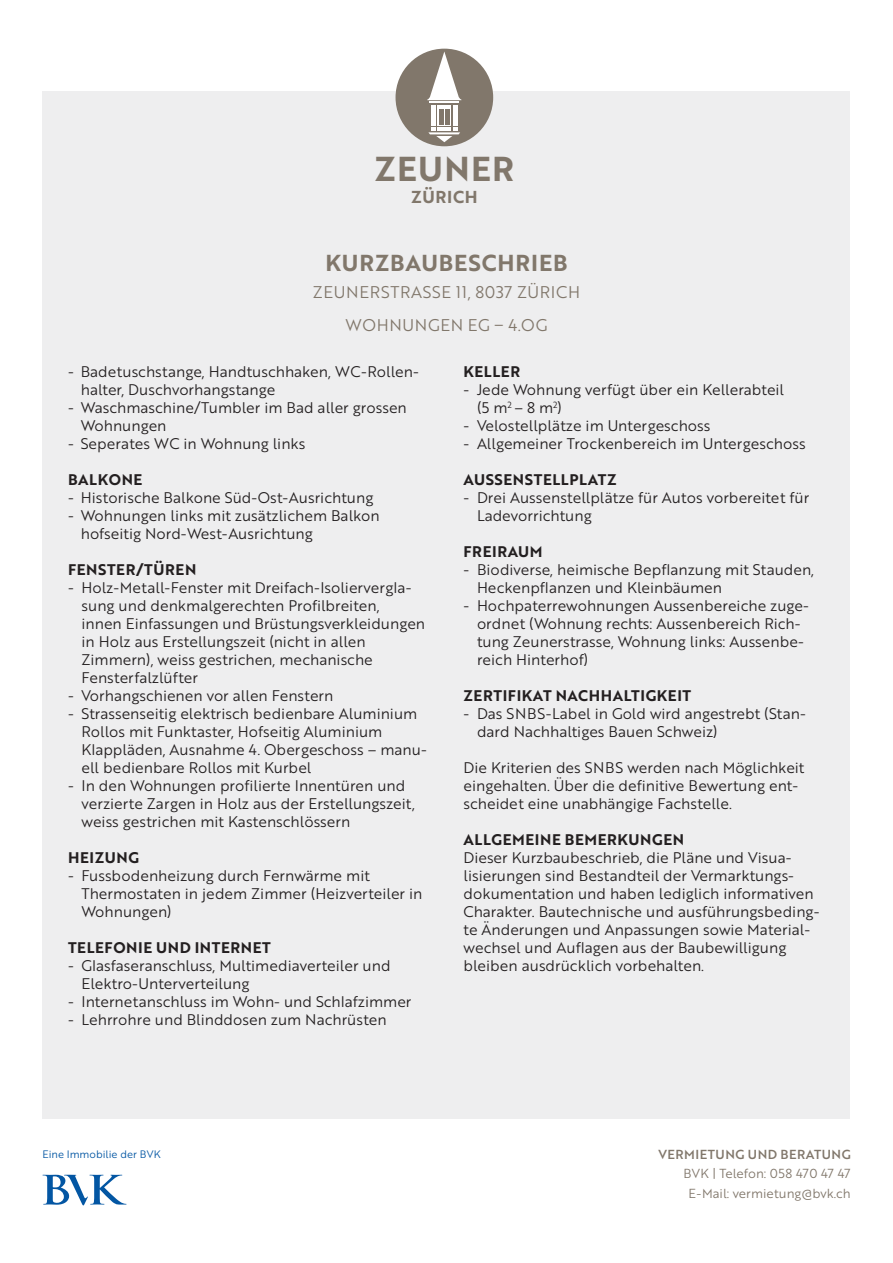
<style>
.page{position:relative;width:893px;height:1263px;background:#fff}
.page>*{position:absolute;margin:0;border:0;box-sizing:border-box;transform-origin:0 0}
.t1{font:33.6px "Brother 1816 Bold";letter-spacing:.04em;color:#81776b}
.t2{font:22.5px "Brother 1816 Bold";letter-spacing:.04em;color:#81776b}
.t3{font:16.8px "Brother 1816 Bold";letter-spacing:.04em;color:#81776b}
.t4{font:16.5px/33px "Brother 1816 Book";letter-spacing:.04em;color:#81776b;text-align:center}
.t5{font:15px/18px "Brother 1816 Book";color:#231f20}
.t6{font:15px "Brother 1816 Bold";letter-spacing:.04em;color:#231f20}
.t7{font:12.75px/19.5px "Brother 1816 Book";color:#81776b;text-align:center}
.t8{font:12.75px "Brother 1816 Medium";letter-spacing:.04em;color:#81776b}
.t9{font:10.5px "Brother 1816 Book";color:#0356a3}
</style>
<div class="page">
<div style="left:43px;top:91px;width:807px;height:1028px;background:#eeeeef"></div>
<div style="left:396px;top:49px;width:97px;height:97px;background:#81776b;border-radius:50%"></div>
<svg style="left:427px;top:51px;width:34px;height:52px"></svg>
<div style="left:438px;top:105px;width:13px;height:20px;background:#fff"></div>
<div style="left:453px;top:105px;width:5px;height:20px;background:#fff"></div>
<div style="left:439px;top:109px;width:5px;height:15px;background:#81776b"></div>
<div style="left:445px;top:109px;width:5px;height:15px;background:#81776b"></div>
<div style="left:431px;top:105px;width:5px;height:20px;background:#fff"></div>
<svg style="left:428px;top:127px;width:32px;height:15px"></svg>
<svg style="left:43px;top:1175px;width:84px;height:30px"></svg>
<h1 class="t1" style="left:374px;top:144px;width:141px">ZEUNER</h1>
<p class="t3" style="left:411px;top:184px;width:68px">ZÜRICH</p>
<h2 class="t2" style="left:325px;top:246px;width:244px">KURZBAUBESCHRIEB</h2>
<p class="t4" style="left:313px;top:275px;width:269px">ZEUNERSTRASSE 11, 8037 ZÜRICH<br>WOHNUNGEN EG – 4.OG</p>
<p class="t5" style="left:81px;top:361px;width:339px;text-indent:-13px">- Badetuschstange, Handtuschhaken, WC-Rollen&shy;halter, Duschvorhangstange</p>
<p class="t5" style="left:81px;top:397px;width:328px;text-indent:-13px">- Waschmaschine/Tumbler im Bad aller grossen<br>Wohnungen</p>
<p class="t5" style="left:68px;top:433px;width:239px">- Seperates WC in Wohnung links</p>
<p class="t6" style="left:68px;top:468px;width:76px">BALKONE</p>
<p class="t5" style="left:68px;top:487px;width:307px">- Historische Balkone Süd-Ost-Ausrichtung</p>
<p class="t5" style="left:81px;top:505px;width:300px;text-indent:-13px">- Wohnungen links mit zusätzlichem Balkon hofseitig Nord-West-Ausrichtung</p>
<p class="t6" style="left:68px;top:558px;width:130px">FENSTER/TÜREN</p>
<p class="t5" style="left:82px;top:577px;width:345px;text-indent:-14px">- Holz-Metall-Fenster mit Dreifach-Isoliervergla&shy;sung und denkmalgerechten Profilbreiten,<br>innen Einfassungen und Brüstungsverkleidungen in Holz aus Erstellungszeit (nicht in allen Zimmern), weiss gestrichen, mechanische Fensterfalzlüfter</p>
<p class="t5" style="left:68px;top:685px;width:267px">- Vorhangschienen vor allen Fenstern</p>
<p class="t5" style="left:82px;top:703px;width:347px;text-indent:-14px">- Strassenseitig elektrisch bedienbare Aluminium Rollos mit Funktaster, Hofseitig Aluminium Klappläden, Ausnahme 4. Obergeschoss – manu&shy;ell bedienbare Rollos mit Kurbel</p>
<p class="t5" style="left:82px;top:775px;width:335px;text-indent:-14px">- In den Wohnungen profilierte Innentüren und verzierte Zargen in Holz aus der Erstellungszeit, weiss gestrichen mit Kastenschlössern</p>
<p class="t6" style="left:68px;top:846px;width:73px">HEIZUNG</p>
<p class="t5" style="left:82px;top:865px;width:342px;text-indent:-14px">- Fussbodenheizung durch Fernwärme mit<br>Thermostaten in jedem Zimmer (Heizverteiler in<br>Wohnungen)</p>
<p class="t6" style="left:68px;top:936px;width:204px">TELEFONIE UND INTERNET</p>
<p class="t5" style="left:82px;top:955px;width:311px;text-indent:-14px">- Glasfaseranschluss, Multimediaverteiler und<br>Elektro-Unterverteilung</p>
<p class="t5" style="left:68px;top:991px;width:345px">- Internetanschluss im Wohn- und Schlafzimmer</p>
<p class="t5" style="left:68px;top:1009px;width:320px">- Lehrrohre und Blinddosen zum Nachrüsten</p>
<p class="t6" style="left:463px;top:360px;width:58px">KELLER</p>
<p class="t5" style="left:477px;top:379px;width:309px;text-indent:-14px">- Jede Wohnung verfügt über ein Kellerabteil (5 m<sup>2</sup> – 8 m<sup>2</sup>)</p>
<p class="t5" style="left:463px;top:415px;width:248px">- Velostellplätze im Untergeschoss</p>
<p class="t5" style="left:463px;top:433px;width:344px">- Allgemeiner Trockenbereich im Untergeschoss</p>
<p class="t6" style="left:463px;top:468px;width:155px">AUSSENSTELLPLATZ</p>
<p class="t5" style="left:477px;top:487px;width:334px;text-indent:-14px">- Drei Aussenstellplätze für Autos vorbereitet für<br>Ladevorrichtung</p>
<p class="t6" style="left:463px;top:540px;width:81px">FREIRAUM</p>
<p class="t5" style="left:477px;top:559px;width:339px;text-indent:-14px">- Biodiverse, heimische Bepflanzung mit Stauden,<br>Heckenpflanzen und Kleinbäumen</p>
<p class="t5" style="left:477px;top:595px;width:333px;text-indent:-14px">- Hochpaterrewohnungen Aussenbereiche zuge&shy;ordnet (Wohnung rechts: Aussenbereich Rich&shy;tung Zeunerstrasse, Wohnung links: Aussenbe&shy;reich Hinterhof)</p>
<p class="t6" style="left:463px;top:684px;width:229px">ZERTIFIKAT NACHHALTIGKEIT</p>
<p class="t5" style="left:477px;top:703px;width:330px;text-indent:-14px">- Das SNBS-Label in Gold wird angestrebt (Stan&shy;dard Nachhaltiges Bauen Schweiz)</p>
<p class="t5" style="left:463px;top:757px;width:342px">Die Kriterien des SNBS werden nach Möglichkeit eingehalten. Über die definitive Bewertung ent&shy;scheidet eine unabhängige Fachstelle.</p>
<p class="t6" style="left:463px;top:828px;width:222px">ALLGEMEINE BEMERKUNGEN</p>
<p class="t5" style="left:463px;top:847px;width:358px">Dieser Kurzbaubeschrieb, die Pläne und Visua&shy;lisierungen sind Bestandteil der Vermarktungs&shy;dokumentation und haben lediglich informativen Charakter. Bautechnische und ausführungsbeding&shy;te Änderungen und Anpassungen sowie Material&shy;wechsel und Auflagen aus der Baubewilligung bleiben ausdrücklich vorbehalten.</p>
<p class="t9" style="left:43px;top:1146px;width:120px">Eine Immobilie der BVK</p>
<p class="t8" style="left:658px;top:1145px;width:194px">VERMIETUNG UND BERATUNG</p>
<p class="t7" style="left:683px;top:1163px;width:169px">BVK | Telefon: 058 470 47 47<br>E-Mail: vermietung@bvk.ch</p>
</div>
